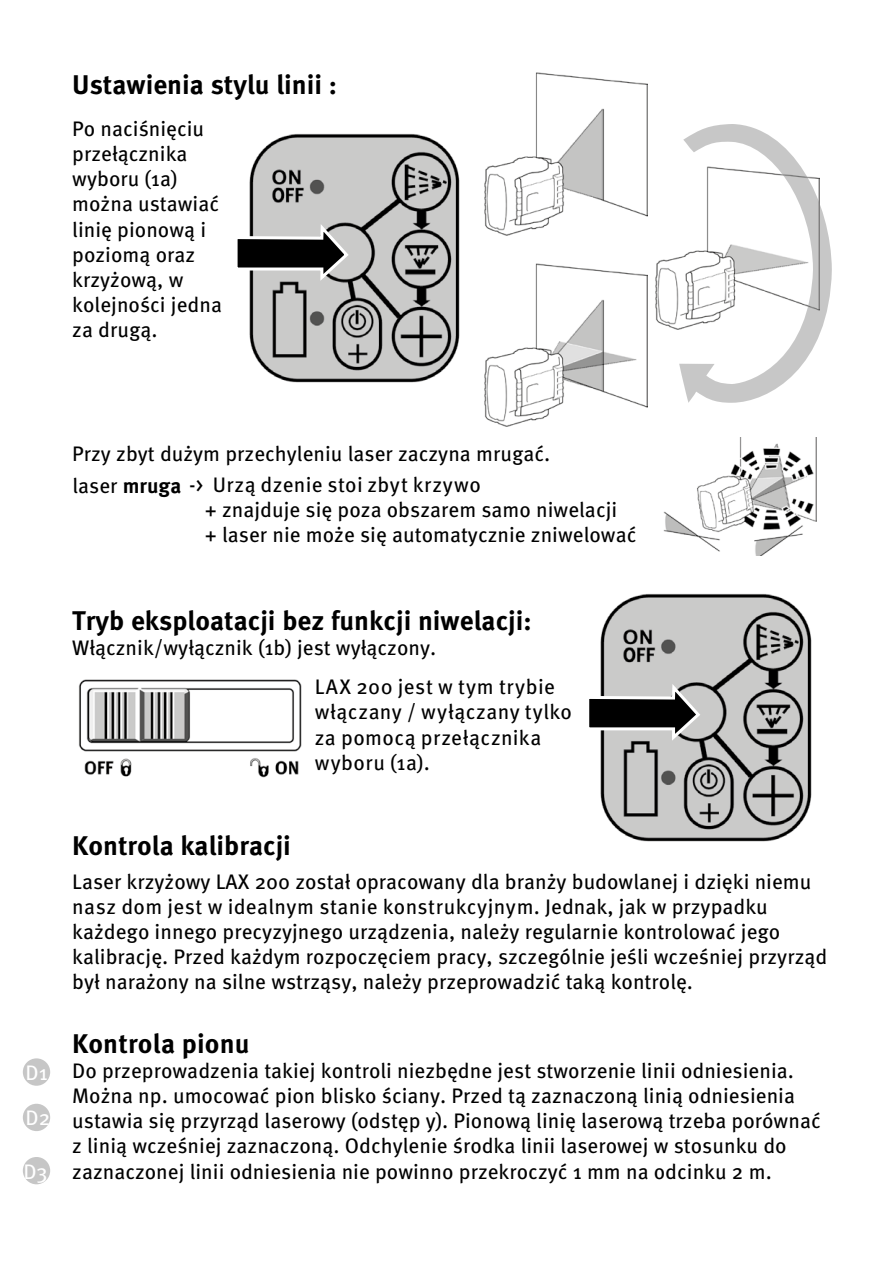
<style>
.page{position:relative;width:893px;height:1263px;background:#fff}
.page>*{position:absolute;margin:0;border:0;box-sizing:border-box;transform-origin:0 0}
.t1{font:700 27px "Meta Pro";color:#000}
.t2{font:21px/25.2px "Meta Pro";color:#000}
.t3{font:21px/25.2px "Meta Pro";letter-spacing:.025em;color:#000}
.t4{font:21px/45.3px "Meta Pro";color:#fff}
.s1{font-weight:700}
</style>
<div class="page">
<div style="left:23px;top:1058px;width:27px;height:28px;background:#c6c6c6;border-radius:50%"></div>
<div style="left:23px;top:1104px;width:27px;height:27px;background:#c6c6c6;border-radius:50%"></div>
<div style="left:23px;top:1157px;width:27px;height:27px;background:#c6c6c6;border-radius:50%"></div>
<img style="left:664px;top:437px;width:153px;height:118px">
<img style="left:249px;top:133px;width:211px;height:250px">
<svg style="left:237px;top:220px;width:114px;height:64px;background:#7b7b7a"></svg>
<img style="left:484px;top:263px;width:163px;height:163px">
<img style="left:484px;top:72px;width:163px;height:164px">
<img style="left:600px;top:593px;width:212px;height:249px">
<svg style="left:589px;top:680px;width:113px;height:64px;background:#797979"></svg>
<img style="left:79px;top:679px;width:223px;height:99px">
<img style="left:656px;top:257px;width:23px;height:73px">
<svg style="left:679px;top:124px;width:153px;height:279px"></svg>
<p class="t1" style="left:72px;top:64px;width:266px">Ustawienia stylu linii :</p>
<p class="t2" style="left:72px;top:115px;width:151px">Po naciśnięciu przełącznika wyboru (1a) można ustawiać linię pionową i poziomą oraz krzyżową, w kolejności jedna za drugą.</p>
<p class="t2" style="left:72px;top:440px;width:479px">Przy zbyt dużym przechyleniu laser zaczyna mrugać.</p>
<p class="t2" style="left:205px;top:471px;width:433px;text-indent:-132px">laser <span class="s1">mruga</span> -&gt; Urzą dzenie stoi zbyt krzywo<br>+ znajduje się poza obszarem samo niwelacji<br>+ laser nie może się automatycznie zniwelować</p>
<p class="t1" style="left:72px;top:600px;width:461px">Tryb eksploatacji bez funkcji niwelacji:</p>
<p class="t2" style="left:315px;top:627px;width:242px;line-height:38.7px;text-indent:-242px">Włącznik/wyłącznik (1b) jest wyłączony.<br>LAX 200 jest w tym trybie</p>
<p class="t3" style="left:315px;top:698px;width:259px">włączany / wyłączany tylko za pomocą przełącznika wyboru (1a).</p>
<p class="t4" style="left:25px;top:1048px;width:26px">D1<br>D2</p>
<p class="t4" style="left:23px;top:1147px;width:26px">D3</p>
<p class="t1" style="left:72px;top:824px;width:220px">Kontrola kalibracji</p>
<p class="t2" style="left:72px;top:867px;width:756px">Laser krzyżowy LAX 200 został opracowany dla branży budowlanej i dzięki niemu nasz dom jest w idealnym stanie konstrukcyjnym. Jednak, jak w przypadku każdego innego precyzyjnego urządzenia, należy regularnie kontrolować jego kalibrację. Przed każdym rozpoczęciem pracy, szczególnie jeśli wcześniej przyrząd był narażony na silne wstrząsy, należy przeprowadzić taką kontrolę.</p>
<p class="t1" style="left:72px;top:1022px;width:179px">Kontrola pionu</p>
<p class="t2" style="left:72px;top:1056px;width:750px">Do przeprowadzenia takiej kontroli niezbędne jest stworzenie linii odniesienia.<br>Można np. umocować pion blisko ściany. Przed tą zaznaczoną linią odniesienia ustawia się przyrząd laserowy (odstęp y). Pionową linię laserową trzeba porównać z linią wcześniej zaznaczoną. Odchylenie środka linii laserowej w stosunku do zaznaczonej linii odniesienia nie powinno przekroczyć 1 mm na odcinku 2 m.</p>
</div>
